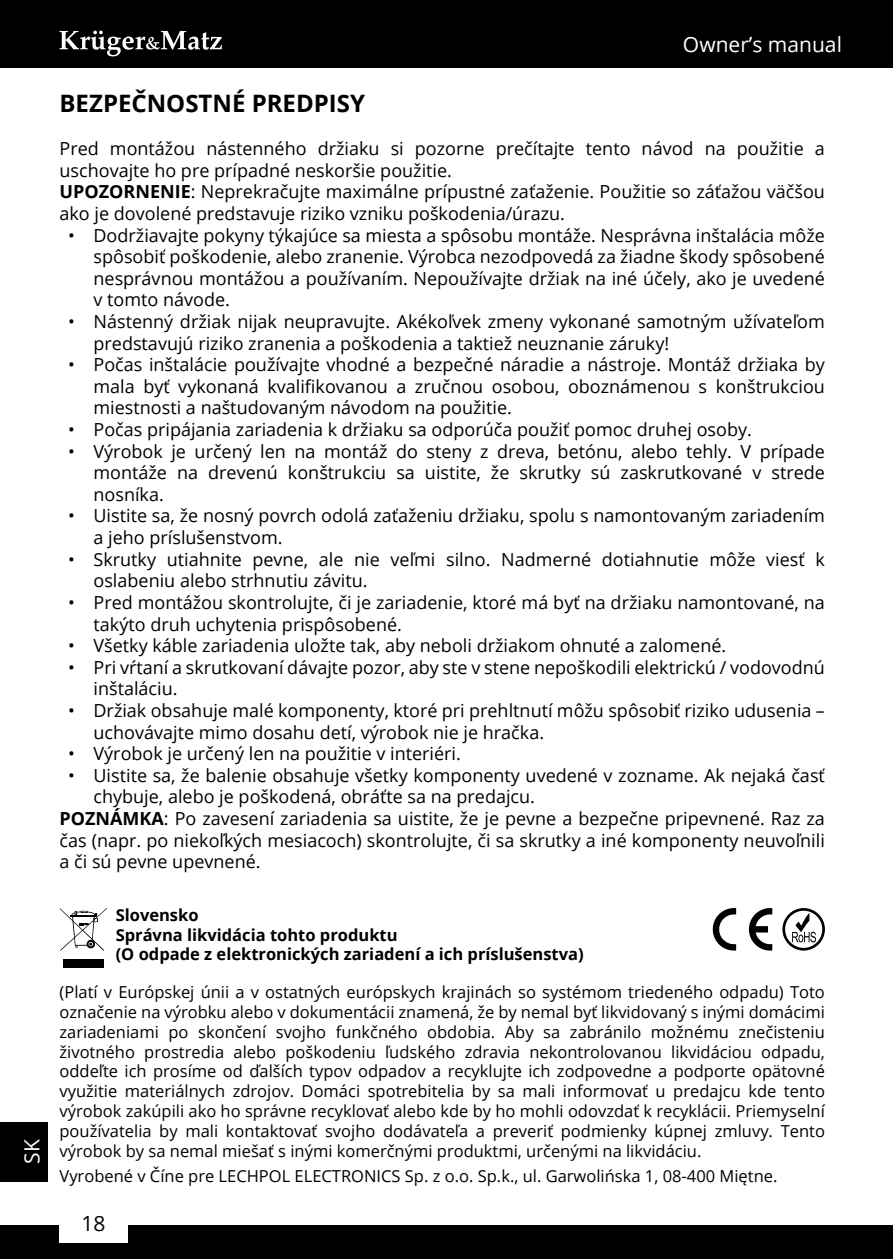
<style>
.page{position:relative;width:893px;height:1259px;background:#fff}
.page>*{position:absolute;margin:0;border:0;box-sizing:border-box;transform-origin:0 0}
.t1{font:700 24px "Open Sans";color:#000}
.t2{font:21px "Open Sans";color:#fff}
.t3{font:21px "Open Sans";color:#000}
.t4{font:18px/21.6px "Open Sans";color:#000}
.t5{font:700 18px "Open Sans";color:#000}
.t6{font:16.5px/19.8px "Open Sans";color:#000;text-align:justify}
.t7{font:700 16.5px/19.8px "Open Sans";color:#000}
.s1{font-weight:700}
</style>
<div class="page">
<div style="left:0;top:0;width:893px;height:68px;background:#000"></div>
<svg style="left:60px;top:31px;width:162px;height:25px"></svg>
<div style="left:0;top:1225px;width:893px;height:34px;background:#000"></div>
<div style="left:60px;top:1207px;width:68px;height:35px;background:#fff"></div>
<div style="left:0;top:1122px;width:48px;height:59px;background:#000"></div>
<div style="left:63px;top:959px;width:40px;height:8px;background:#000"></div>
<svg style="left:60px;top:908px;width:47px;height:42px"></svg>
<svg style="left:87px;top:940px;width:8px;height:8px"></svg>
<svg style="left:782px;top:908px;width:43px;height:42px"></svg>
<svg style="left:712px;top:908px;width:60px;height:43px"></svg>
<p class="t2" style="left:18px;top:1164px;width:26px;rotate:-90deg">SK</p>
<p class="t2" style="left:683px;top:30px;width:160px">Owner’s manual</p>
<h1 class="t1" style="left:60px;top:86px;width:15px">BEZPE</h1>
<h1 class="t1" style="left:132px;top:86px;width:84px">ČN OSTNÉ</h1>
<h1 class="t1" style="left:252px;top:86px;width:115px">PREDPISY</h1>
<p class="t4" style="left:60px;top:137px;width:767px">Pred montážou nástenného držiaku si pozorne prečítajte tento návod na použitie a uschovajte ho pre prípadné neskoršie použitie.</p>
<p class="t5" style="left:60px;top:179px;width:88px">UPOZORNENIE</p>
<p class="t4" style="left:60px;top:181px;width:767px;text-indent:131px">: Neprekračujte maximálne prípustné zaťaženie. Použitie so záťažou väčšou ako je dovolené predstavuje riziko vzniku poškodenia/úrazu.</p>
<p class="t4" style="left:94px;top:224px;width:733px;text-align:justify;text-indent:-26px">• Dodržiavajte pokyny týkajúce sa miesta a spôsobu montáže. Nesprávna inštalácia môže spôsobiť poškodenie, alebo zranenie. Výrobca nezodpovedá za žiadne škody spôsobené nesprávnou montážou a používaním. Nepoužívajte držiak na iné účely, ako je uvedené v tomto návode.</p>
<p class="t4" style="left:94px;top:310px;width:733px;text-indent:-26px">• Nástenný držiak nijak neupravujte. Akékoľvek zmeny vykonané samotným užívateľom predstavujú riziko zranenia a poškodenia a taktiež neuznanie záruky!</p>
<p class="t4" style="left:94px;top:353px;width:733px;text-align:justify;text-indent:-26px">• Počas inštalácie používajte vhodné a bezpečné náradie a nástroje. Montáž držiaka by mala byť vykonaná kvalifikovanou a zručnou osobou, oboznámenou s konštrukciou miestnosti a naštudovaným návodom na použitie.</p>
<p class="t4" style="left:68px;top:418px;width:685px">• Počas pripájania zariadenia k držiaku sa odporúča použiť pomoc druhej osoby.</p>
<p class="t4" style="left:94px;top:440px;width:733px;text-align:justify;text-indent:-26px">• Výrobok je určený len na montáž do steny z dreva, betónu, alebo tehly. V prípade montáže na drevenú konštrukciu sa uistite, že skrutky sú zaskrutkované v strede nosníka.</p>
<p class="t4" style="left:94px;top:505px;width:733px;text-indent:-26px">• Uistite sa, že nosný povrch odolá zaťaženiu držiaku, spolu s namontovaným zariadením a jeho príslušenstvom.</p>
<p class="t4" style="left:94px;top:548px;width:733px;text-indent:-26px">• Skrutky utiahnite pevne, ale nie veľmi silno. Nadmerné dotiahnutie môže viesť k oslabeniu alebo strhnutiu závitu.</p>
<p class="t4" style="left:94px;top:591px;width:733px;text-indent:-26px">• Pred montážou skontrolujte, či je zariadenie, ktoré má byť na držiaku namontované, na takýto druh uchytenia prispôsobené.</p>
<p class="t4" style="left:68px;top:634px;width:660px">• Všetky káble zariadenia uložte tak, aby neboli držiakom ohnuté a zalomené.</p>
<p class="t4" style="left:94px;top:656px;width:733px;text-indent:-26px">• Pri vŕtaní a skrutkovaní dávajte pozor, aby ste v stene nepoškodili elektrickú / vodovodnú inštaláciu.</p>
<p class="t4" style="left:94px;top:699px;width:733px;text-indent:-26px">• Držiak obsahuje malé komponenty, ktoré pri prehltnutí môžu spôsobiť riziko udusenia – uchovávajte mimo dosahu detí, výrobok nie je hračka.</p>
<p class="t4" style="left:68px;top:742px;width:394px">• Výrobok je určený len na použitie v interiéri.</p>
<p class="t4" style="left:94px;top:764px;width:733px;text-indent:-26px">• Uistite sa, že balenie obsahuje všetky komponenty uvedené v zozname. Ak nejaká časť chybuje, alebo je poškodená, obráťte sa na predajcu.</p>
<p class="t5" style="left:60px;top:805px;width:39px">POZNÁ</p>
<p class="t4" style="left:60px;top:807px;width:767px;text-align:justify;text-indent:63px"><span class="s1">MKA</span>: Po zavesení zariadenia sa uistite, že je pevne a bezpečne pripevnené. Raz za čas (napr. po niekoľkých mesiacoch) skontrolujte, či sa skrutky a iné komponenty neuvoľnili a či sú pevne upevnené.</p>
<p class="t7" style="left:116px;top:904px;width:470px">Slovensko<br>Správna likvidácia tohto produktu<br>(O odpade z elektronických zariadení a ich príslušenstva)</p>
<p class="t6" style="left:60px;top:982px;width:767px">(Platí v Európskej únii a v ostatných európskych krajinách so systémom triedeného odpadu) Toto označenie na výrobku alebo v dokumentácii znamená, že by nemal byť likvidovaný s inými domácimi zariadeniami po skončení svojho funkčného obdobia. Aby sa zabránilo možnému znečisteniu životného prostredia alebo poškodeniu ľudského zdravia nekontrolovanou likvidáciou odpadu, oddeľte ich prosíme od ďalších typov odpadov a recyklujte ich zodpovedne a podporte opätovné využitie materiálnych zdrojov. Domáci spotrebitelia by sa mali informovať u predajcu kde tento výrobok zakúpili ako ho správne recyklovať alebo kde by ho mohli odovzdať k recyklácii. Priemyselní používatelia by mali kontaktovať svojho dodávateľa a preveriť podmienky kúpnej zmluvy. Tento výrobok by sa nemal miešať s inými komerčnými produktmi, určenými na likvidáciu.</p>
<p class="t6" style="left:60px;top:1166px;width:719px">Vyrobené v Číne pre LECHPOL ELECTRONICS Sp. z o.o. Sp.k., ul. Garwolińska 1, 08-400 Miętne.</p>
<p class="t3" style="left:82px;top:1208px;width:26px">18</p>
</div>
